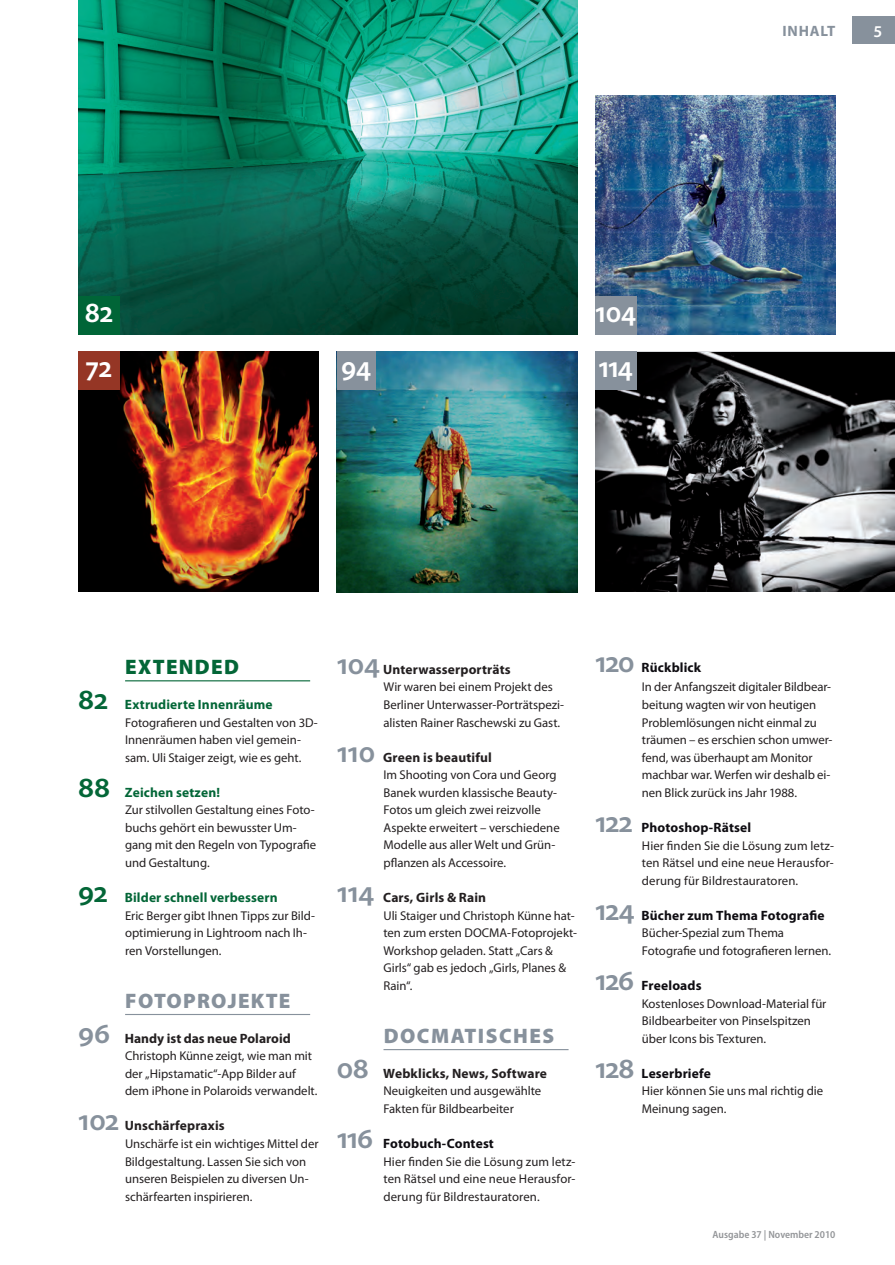
<style>
.page{position:relative;width:895px;height:1265px;background:#fff}
.page>*{position:absolute;margin:0;border:0;box-sizing:border-box;transform-origin:0 0}
.t1{font:600 30px "Myriad Pro";letter-spacing:-.025em;color:#87919c}
.t2{font:600 30px "Myriad Pro";letter-spacing:-.01em;color:#fff;scale:.95 1}
.t3{font:600 30px "Myriad Pro";color:#036637}
.t4{font:900 21px "Myriad Pro";letter-spacing:.07em;color:#87919c}
.t5{font:900 21px "Myriad Pro";letter-spacing:.06em;color:#036637}
.t6{font:600 16.5px "Myriad Pro";color:#fff}
.t7{font:700 15px "Myriad Pro";letter-spacing:.05em;color:#87919c}
.t8{font:700 13.5px "Myriad Pro";letter-spacing:.01em;color:#231f20}
.t9{font:700 13.5px "Myriad Pro";letter-spacing:.01em;color:#0e0c11}
.t10{font:700 13.5px "Myriad Pro";letter-spacing:.01em;color:#036637}
.t11{font:12.75px/17.5px "Myriad Pro";letter-spacing:-.005em;color:#231f20}
.t12{font:600 semi-condensed 10.5px "Myriad Pro";color:#939598}
</style>
<div class="page">
<div style="left:852px;top:17px;width:43px;height:27px;background:#87919c"></div>
<hr style="left:125px;top:680px;width:185px;height:1px;background:#036637">
<hr style="left:125px;top:1013px;width:185px;height:1px;background:#87919c">
<hr style="left:383px;top:1048px;width:185px;height:2px;background:#87919c">
<img style="left:595px;top:352px;width:300px;height:239px">
<img style="left:78px;top:351px;width:241px;height:240px">
<img style="left:337px;top:351px;width:240px;height:241px">
<div style="left:337px;top:351px;width:38px;height:39px;background:#87919c"></div>
<img style="left:78px;top:0;width:499px;height:334px">
<div style="left:78px;top:296px;width:42px;height:38px;background:#006537"></div>
<img style="left:595px;top:95px;width:240px;height:239px">
<div style="left:595px;top:296px;width:41px;height:38px;background:#87919c"></div>
<div style="left:78px;top:351px;width:42px;height:39px;background:#953625"></div>
<div style="left:595px;top:351px;width:41px;height:39px;background:#87919c"></div>
<h1 class="t2" style="left:85px;top:293px;width:31px">82</h1>
<h1 class="t2" style="left:595px;top:292px;width:45px">104</h1>
<h1 class="t2" style="left:86px;top:348px;width:29px">72</h1>
<h1 class="t2" style="left:598px;top:348px;width:38px">114</h1>
<h1 class="t2" style="left:341px;top:348px;width:33px">94</h1>
<p class="t7" style="left:782px;top:21px;width:54px">INHALT</p>
<p class="t6" style="left:873px;top:21px;width:10px">5</p>
<h2 class="t5" style="left:125px;top:652px;width:115px">EXTENDED</h2>
<h1 class="t3" style="left:78px;top:679px;width:31px">82</h1>
<p class="t10" style="left:125px;top:695px;width:149px">Extrudierte Innenräume</p>
<p class="t11" style="left:125px;top:713px;width:194px">Fotografieren und Gestalten von 3D-<br>Innenräumen haben viel gemein&shy;sam. Uli Staiger zeigt, wie es geht.</p>
<h1 class="t3" style="left:78px;top:767px;width:33px">88</h1>
<p class="t10" style="left:125px;top:783px;width:97px">Zeichen setzen!</p>
<p class="t11" style="left:125px;top:801px;width:193px">Zur stilvollen Gestaltung eines Foto&shy;buchs gehört ein bewusster Um&shy;gang mit den Regeln von Typografie und Gestaltung.</p>
<h1 class="t3" style="left:78px;top:872px;width:31px">92</h1>
<p class="t10" style="left:125px;top:888px;width:154px">Bilder schnell verbessern</p>
<p class="t11" style="left:125px;top:906px;width:191px">Eric Berger gibt Ihnen Tipps zur Bild&shy;optimierung in Lightroom nach Ih&shy;ren Vorstellungen.</p>
<h2 class="t4" style="left:125px;top:986px;width:29px">FOTOPRO</h2>
<h2 class="t4" style="left:228px;top:986px;width:24px">JEKTE</h2>
<h1 class="t1" style="left:78px;top:1013px;width:33px">96</h1>
<p class="t8" style="left:125px;top:1029px;width:167px">Handy ist das neue Polaroid</p>
<p class="t11" style="left:125px;top:1046px;width:194px">Christoph Künne zeigt, wie man mit der „Hipstamatic“-App Bilder auf dem iPhone in Polaroids verwandelt.</p>
<h1 class="t1" style="left:78px;top:1101px;width:42px">102</h1>
<p class="t8" style="left:125px;top:1116px;width:101px">Unschärfepraxis</p>
<p class="t11" style="left:125px;top:1134px;width:195px">Unschärfe ist ein wichtiges Mittel der Bildgestaltung. Lassen Sie sich von unseren Beispielen zu diversen Un&shy;schärfearten inspirieren.</p>
<h1 class="t1" style="left:337px;top:644px;width:45px">104</h1>
<p class="t8" style="left:383px;top:660px;width:129px">Unterwasserporträts</p>
<p class="t11" style="left:383px;top:678px;width:182px">Wir waren bei einem Projekt des<br>Berliner Unterwasser-Porträtspezi&shy;alisten Rainer Raschewski zu Gast.</p>
<h1 class="t1" style="left:337px;top:732px;width:40px">110</h1>
<p class="t8" style="left:383px;top:748px;width:110px">Green is beautiful</p>
<p class="t11" style="left:383px;top:766px;width:178px">Im Shooting von Cora und Georg<br>Banek wurden klassische Beauty-<br>Fotos um gleich zwei reizvolle<br>Aspekte erweitert – verschiedene<br>Modelle aus aller Welt und Grün&shy;pflanzen als Accessoire.</p>
<h1 class="t1" style="left:337px;top:872px;width:39px">114</h1>
<p class="t8" style="left:383px;top:888px;width:104px">Cars, Girls &amp; Rain</p>
<p class="t11" style="left:383px;top:906px;width:195px">Uli Staiger und Christoph Künne hat&shy;ten zum ersten DOCMA-Fotoprojekt-<br>Workshop geladen. Statt „Cars &amp;<br>Girls“ gab es jedoch „Girls, Planes &amp;<br>Rain“.</p>
<h2 class="t4" style="left:384px;top:1021px;width:172px">DOCMATISCHES</h2>
<h1 class="t1" style="left:337px;top:1048px;width:34px">08</h1>
<p class="t8" style="left:383px;top:1064px;width:165px">Webklicks, News, Software</p>
<p class="t11" style="left:383px;top:1081px;width:159px">Neuigkeiten und ausgewählte<br>Fakten für Bildbearbeiter</p>
<h1 class="t1" style="left:337px;top:1118px;width:38px">116</h1>
<p class="t9" style="left:383px;top:1134px;width:112px">Fotobuch-Contest</p>
<p class="t11" style="left:383px;top:1152px;width:193px;text-align:justify">Hier finden Sie die Lösung zum letz&shy;ten Rätsel und eine neue Herausfor&shy;derung für Bildrestauratoren.</p>
<h1 class="t1" style="left:595px;top:642px;width:41px">120</h1>
<p class="t9" style="left:641px;top:658px;width:61px">Rückblick</p>
<p class="t11" style="left:642px;top:678px;width:192px">In der Anfangszeit digitaler Bildbear&shy;beitung wagten wir von heutigen Problemlösungen nicht einmal zu träumen – es erschien schon umwer&shy;fend, was überhaupt am Monitor machbar war. Werfen wir deshalb ei&shy;nen Blick zurück ins Jahr 1988.</p>
<h1 class="t1" style="left:595px;top:802px;width:39px">122</h1>
<p class="t9" style="left:641px;top:818px;width:111px">Photoshop-Rätsel</p>
<p class="t11" style="left:642px;top:836px;width:193px;text-align:justify">Hier finden Sie die Lösung zum letz&shy;ten Rätsel und eine neue Herausfor&shy;derung für Bildrestauratoren.</p>
<h1 class="t1" style="left:595px;top:890px;width:41px">124</h1>
<p class="t9" style="left:641px;top:906px;width:184px">Bücher zum Thema Fotografie</p>
<p class="t11" style="left:642px;top:923px;width:191px">Bücher-Spezial zum Thema<br>Fotografie und fotografieren lernen.</p>
<h1 class="t1" style="left:595px;top:960px;width:41px">126</h1>
<p class="t9" style="left:641px;top:976px;width:61px">Freeloads</p>
<p class="t11" style="left:642px;top:994px;width:186px">Kostenloses Download-Material für<br>Bildbearbeiter von Pinselspitzen über Icons bis Texturen.</p>
<h1 class="t1" style="left:595px;top:1048px;width:41px">128</h1>
<p class="t9" style="left:641px;top:1064px;width:71px">Leserbriefe</p>
<p class="t11" style="left:642px;top:1081px;width:183px">Hier können Sie uns mal richtig die<br>Meinung sagen.</p>
<p class="t12" style="left:712px;top:1227px;width:124px">Ausgabe 37 | November 2010</p>
</div>
